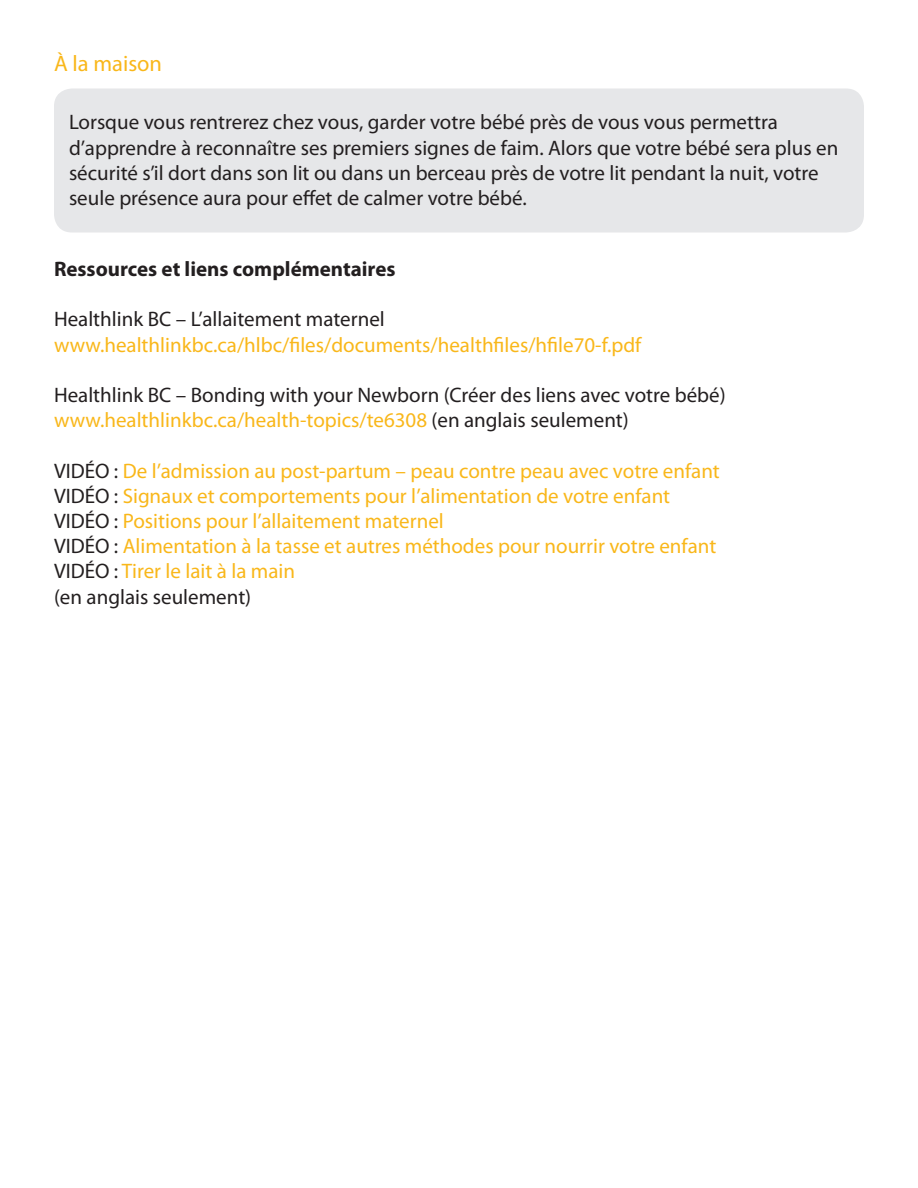
<style>
.page{position:relative;width:918px;height:1188px;background:#fff}
.page>*{position:absolute;margin:0;border:0;box-sizing:border-box;transform-origin:0 0}
.Heading_3_Body{font:22.5px "Myriad Pro";color:#f9b71a}
.Body_content{font:21px/25.2px "Myriad Pro";color:#231f20}
.Body_content-2{font:21px "Myriad Pro";color:#f9b71a}
.Body_content-3{font:700 21px "Myriad Pro";color:#231f20}
.s1{color:#231f20}
</style>
<div class="page">
<div style="left:54px;top:88px;width:810px;height:144px;background:#e6e7e9;border-radius:18px"></div>
<p class="Heading_3_Body" style="left:54px;top:49px;width:110px">À la maison</p>
<p class="Body_content" style="left:69px;top:109px;width:771px">Lorsque vous rentrerez chez vous, garder votre bébé près de vous vous permettra d’apprendre à reconnaître ses premiers signes de faim. Alors que votre bébé sera plus en sécurité s’il dort dans son lit ou dans un berceau près de votre lit pendant la nuit, votre seule présence aura pour effet de calmer votre bébé.</p>
<p class="Body_content-3" style="left:54px;top:255px;width:343px">Ressources et liens complémentaires</p>
<p class="Body_content" style="left:54px;top:306px;width:332px">Healthlink BC – L’allaitement maternel</p>
<p class="Body_content-2" style="left:54px;top:332px;width:589px">www.healthlinkbc.ca/hlbc/files/documents/healthfiles/hfile70-f.pdf</p>
<p class="Body_content" style="left:54px;top:382px;width:673px">Healthlink BC – Bonding with your Newborn (Créer des liens avec votre bébé)</p>
<p class="Body_content-2" style="left:54px;top:407px;width:576px">www.healthlinkbc.ca/health-topics/te6308 <span class="s1">(en anglais seulement)</span></p>
<p class="Body_content-2" style="left:54px;top:458px;width:667px"><span class="s1">VIDÉO :</span> De l’admission au post-partum – peau contre peau avec votre enfant</p>
<p class="Body_content-2" style="left:54px;top:483px;width:618px"><span class="s1">VIDÉO :</span> Signaux et comportements pour l’alimentation de votre enfant</p>
<p class="Body_content-2" style="left:54px;top:508px;width:391px"><span class="s1">VIDÉO :</span> Positions pour l’allaitement maternel</p>
<p class="Body_content-2" style="left:54px;top:533px;width:664px"><span class="s1">VIDÉO :</span> Alimentation à la tasse et autres méthodes pour nourrir votre enfant</p>
<p class="Body_content-2" style="left:54px;top:558px;width:243px"><span class="s1">VIDÉO :</span> Tirer le lait à la main</p>
<p class="Body_content" style="left:54px;top:584px;width:199px">(en anglais seulement)</p>
</div>
